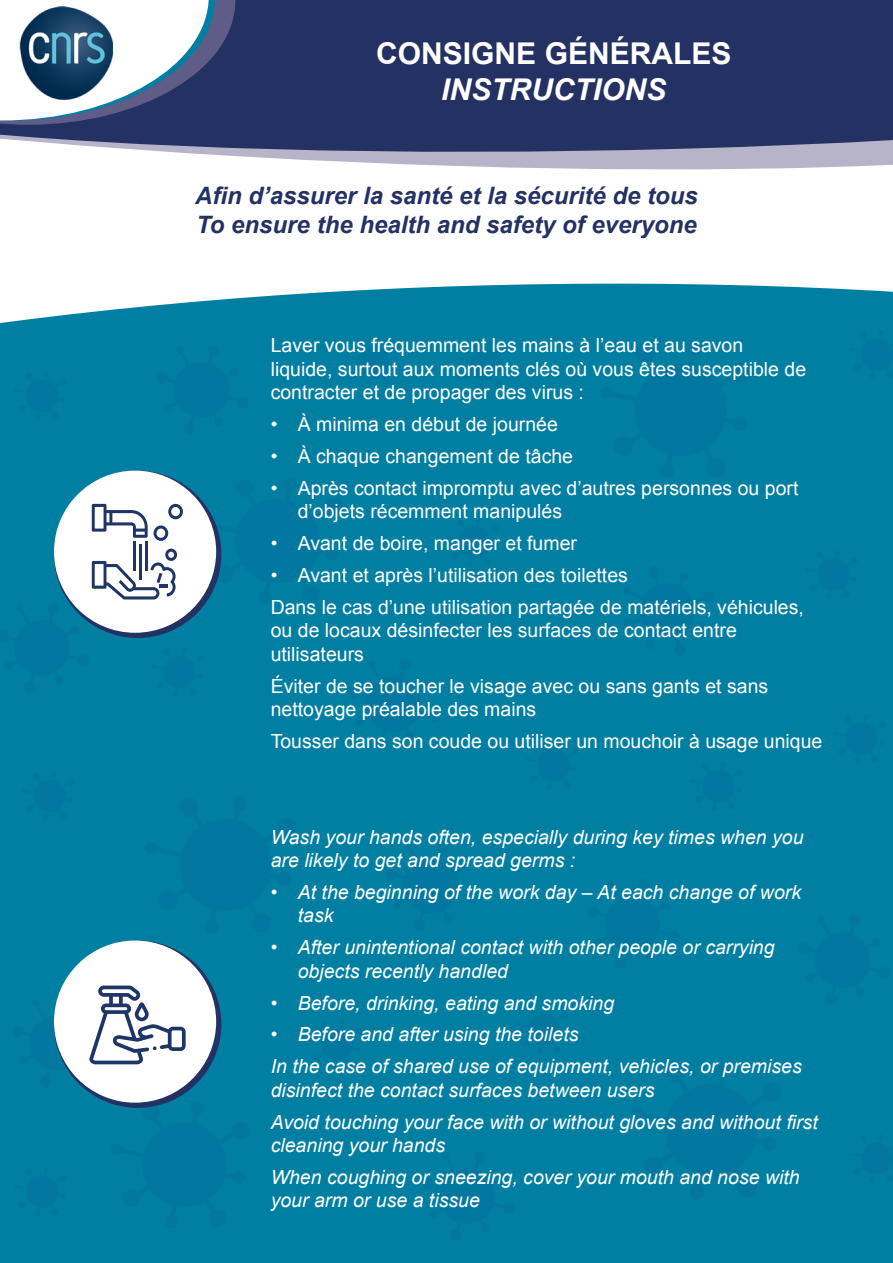
<style>
.page{position:relative;width:893px;height:1263px;background:#fff}
.page>*{position:absolute;margin:0;border:0;box-sizing:border-box;transform-origin:0 0}
.t1{font:700 30px "Arial";color:#fff}
.t2{font:italic 700 30px "Arial";color:#fff}
.t3{font:italic 700 24px/28.8px "Arial";color:#243163}
.t4{font:19.5px/23.4px "Arial";color:#fff}
.t5{font:italic 19.5px/23.4px "Arial";color:#fff}
</style>
<div class="page">
<svg style="left:431px;top:165px;width:453px;height:5px;fill:#b7b3c9"></svg>
<div style="left:0;top:283px;width:893px;height:980px;background:#007fa2"></div>
<div style="left:110px;top:1102px;width:141px;height:126px;background:#007fa2"></div>
<div style="left:14px;top:1167px;width:53px;height:49px;background:#007fa2"></div>
<div style="left:21px;top:772px;width:54px;height:48px;background:#007fa2"></div>
<div style="left:516px;top:1005px;width:53px;height:49px;background:#007fa2"></div>
<div style="left:690px;top:762px;width:53px;height:48px;background:#007fa2"></div>
<div style="left:422px;top:1151px;width:94px;height:90px;background:#007fa2"></div>
<div style="left:586px;top:879px;width:94px;height:90px;background:#007fa2"></div>
<div style="left:309px;top:1020px;width:53px;height:49px;background:#007fa2"></div>
<div style="left:145px;top:796px;width:153px;height:138px;background:#007fa2"></div>
<div style="left:385px;top:841px;width:94px;height:90px;background:#007fa2"></div>
<div style="left:526px;top:741px;width:53px;height:48px;background:#007fa2"></div>
<div style="left:14px;top:371px;width:53px;height:49px;background:#007fa2"></div>
<div style="left:600px;top:341px;width:153px;height:138px;background:#007fa2"></div>
<div style="left:156px;top:345px;width:93px;height:90px;background:#007fa2"></div>
<div style="left:457px;top:340px;width:53px;height:49px;background:#007fa2"></div>
<div style="left:805px;top:550px;width:53px;height:49px;background:#007fa2"></div>
<div style="left:848px;top:1134px;width:45px;height:49px;background:#007da1"></div>
<div style="left:833px;top:714px;width:53px;height:49px;background:#007fa2"></div>
<div style="left:797px;top:915px;width:94px;height:90px;background:#007fa2"></div>
<div style="left:630px;top:1061px;width:153px;height:138px;background:#007fa2"></div>
<div style="left:848px;top:330px;width:45px;height:49px;background:#007da1"></div>
<div style="left:622px;top:566px;width:93px;height:89px;background:#007fa2"></div>
<div style="left:345px;top:338px;width:53px;height:49px;background:#007fa2"></div>
<svg style="left:0;top:0;width:893px;height:165px;background:#3c4774"></svg>
<svg style="left:0;top:0;width:235px;height:125px"></svg>
<div style="left:54px;top:940px;width:167px;height:168px;background:#243163;border-radius:50%"></div>
<div style="left:54px;top:940px;width:162px;height:163px;background:#fff;border-radius:50%"></div>
<svg style="left:12px;top:985px;width:174px;height:103px"></svg>
<svg style="left:0;top:478px;width:499px;height:271px;background:#238dac"></svg>
<div style="left:755px;top:0;width:138px;height:67px;background:#243163"></div>
<img style="left:20px;top:7px;width:93px;height:93px">
<h1 class="t1" style="left:376px;top:34px;width:357px">CONSIGNE GÉNÉRALES</h1>
<h1 class="t2" style="left:441px;top:70px;width:227px">INSTRUCTIONS</h1>
<p class="t3" style="left:195px;top:182px;width:504px">Afin d’assurer la santé et la sécurité de tous<br>To ensure the health and safety of everyone</p>
<p class="t4" style="left:271px;top:334px;width:537px">Laver vous fréquemment les mains à l’eau et au savon liquide, surtout aux moments clés où vous êtes susceptible de contracter et de propager des virus :</p>
<p class="t4" style="left:271px;top:413px;width:289px">• À minima en début de journée</p>
<p class="t4" style="left:271px;top:444px;width:304px">• À chaque changement de tâche</p>
<p class="t4" style="left:298px;top:476px;width:502px;text-indent:-27px">• Après contact impromptu avec d’autres personnes ou port d’objets récemment manipulés</p>
<p class="t4" style="left:271px;top:532px;width:308px">• Avant de boire, manger et fumer</p>
<p class="t4" style="left:271px;top:559px;width:535px;line-height:32px">• Avant et après l’utilisation des toilettes<br>Dans le cas d’une utilisation partagée de matériels, véhicules,</p>
<p class="t4" style="left:271px;top:619px;width:468px">ou de locaux désinfecter les surfaces de contact entre utilisateurs</p>
<p class="t4" style="left:271px;top:674px;width:499px">Éviter de se toucher le visage avec ou sans gants et sans nettoyage préalable des mains</p>
<p class="t4" style="left:271px;top:730px;width:553px">Tousser dans son coude ou utiliser un mouchoir à usage unique</p>
<p class="t5" style="left:271px;top:825px;width:534px">Wash your hands often, especially during key times when you are likely to get and spread germs :</p>
<p class="t5" style="left:298px;top:881px;width:505px;text-indent:-27px">• At the beginning of the work day – At each change of work task</p>
<p class="t5" style="left:298px;top:936px;width:478px;text-indent:-27px">• After unintentional contact with other people or carrying objects recently handled</p>
<p class="t5" style="left:271px;top:991px;width:345px">• Before, drinking, eating and smoking</p>
<p class="t5" style="left:271px;top:1019px;width:533px;line-height:32px">• Before and after using the toilets<br>In the case of shared use of equipment, vehicles, or premises</p>
<p class="t5" style="left:271px;top:1074px;width:548px;line-height:32px">disinfect the contact surfaces between users<br>Avoid touching your face with or without gloves and without first</p>
<p class="t5" style="left:271px;top:1129px;width:530px;line-height:32px">cleaning your hands<br>When coughing or sneezing, cover your mouth and nose with</p>
<p class="t5" style="left:271px;top:1189px;width:211px">your arm or use a tissue</p>
</div>
